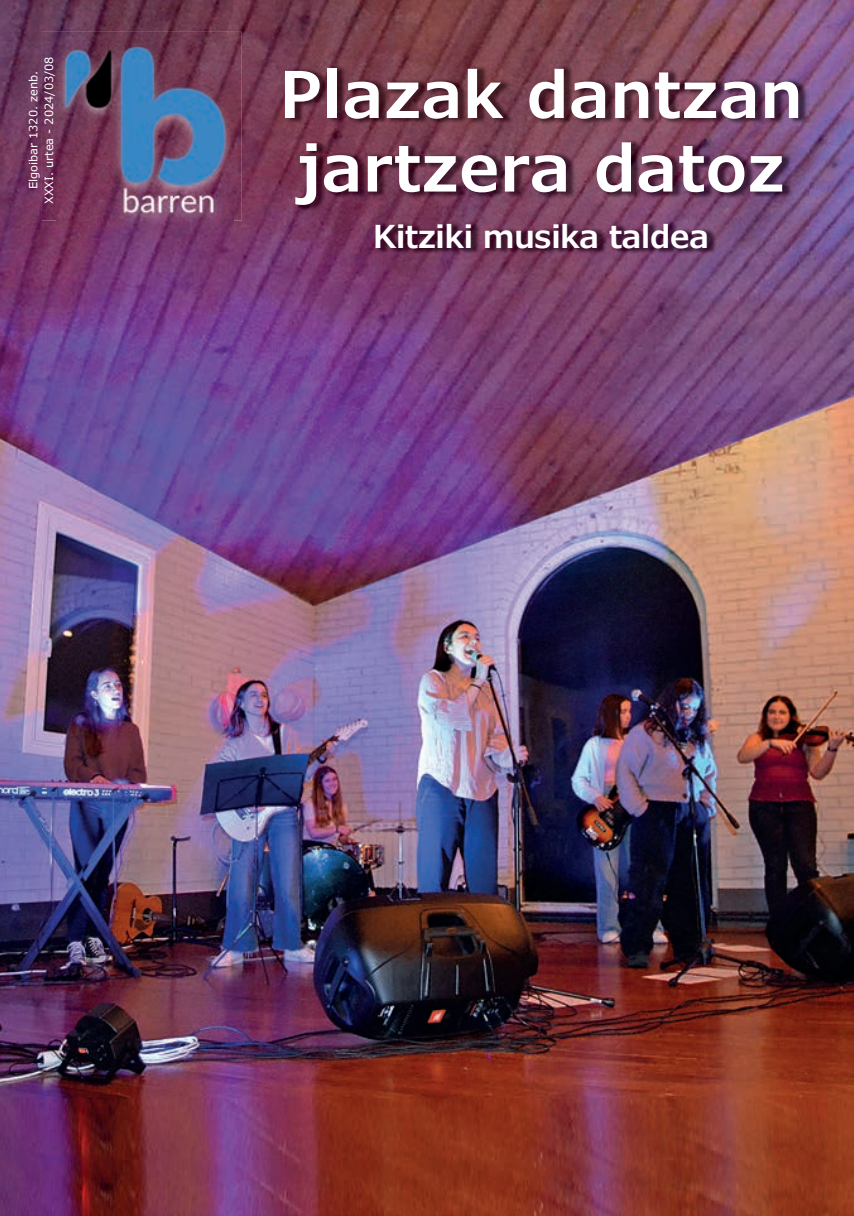
<style>
.page{position:relative;width:854px;height:1216px;background:#fff}
.page>*{position:absolute;margin:0;border:0;box-sizing:border-box;transform-origin:0 0}
.t1{font:600 64.75px/73.5px "Verdana Pro";color:#fff}
.t2{font:600 31.5px "Verdana Pro";letter-spacing:-.025em;color:#fff}
.t3{font:11.38px/15.8px "Verdana Pro";color:#fff;text-align:center}
</style>
<div class="page">
<img style="left:0;top:0;width:853px;height:1215px">
<img style="left:56px;top:220px;width:178px;height:6px">
<img style="left:42px;top:32px;width:200px;height:188px">
<img style="left:284px;top:65px;width:524px;height:189px">
<p class="t3" style="left:26px;top:204px;width:149px;rotate:-90deg">Elgoibar 1320. zenb.<br>XXXI. urtea - 2024/03/08</p>
<h1 class="t1" style="left:279px;top:58px;width:525px">Plazak dantzan jartzera datoz</h1>
<h2 class="t2" style="left:372px;top:216px;width:338px">Kitziki musika taldea</h2>
</div>
